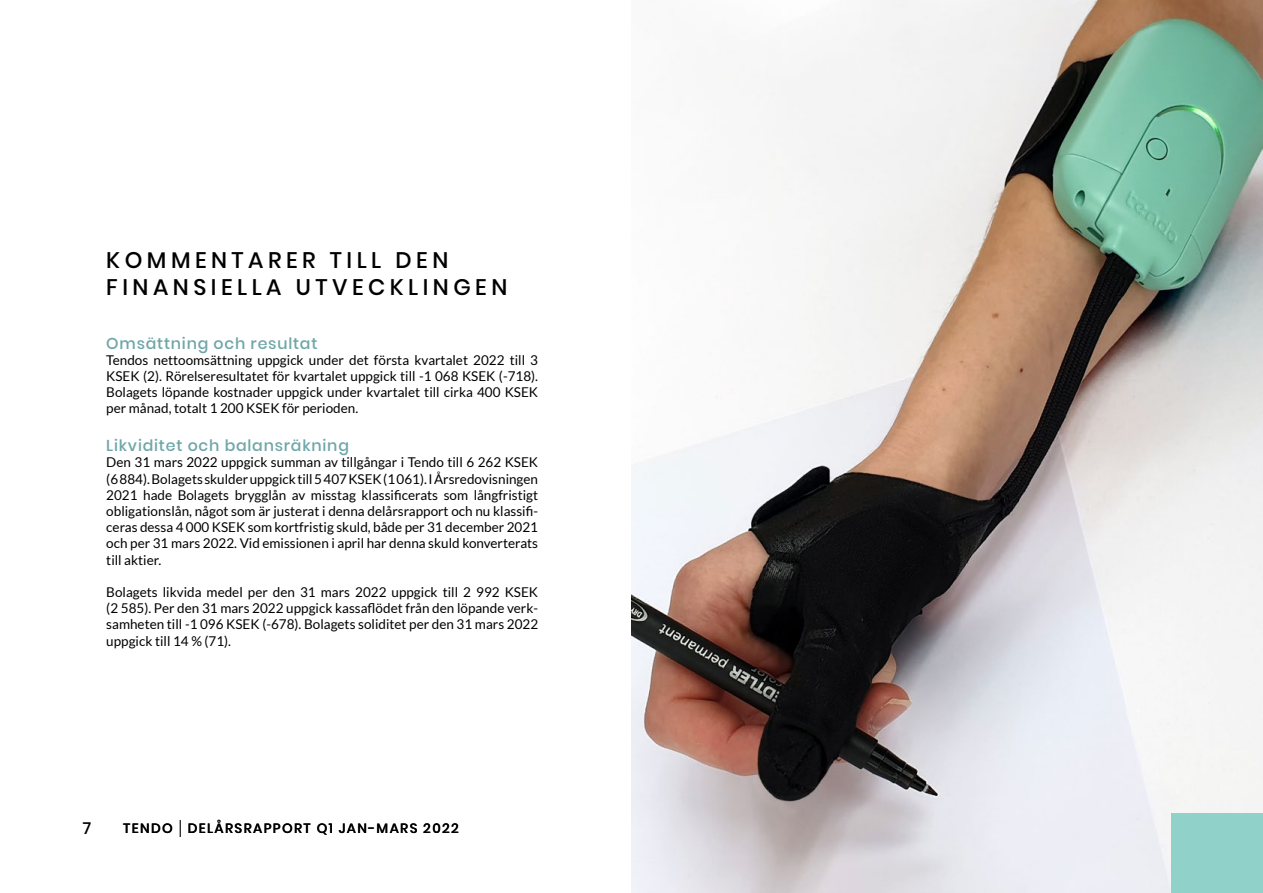
<style>
.page{position:relative;width:1263px;height:893px;background:#fff}
.page>*{position:absolute;margin:0;border:0;box-sizing:border-box;transform-origin:0 0}
.t1{font:500 22.5px/27px "Poppins";letter-spacing:.2em;color:#000}
.t2{font:500 16.5px "Poppins";color:#000}
.t3{font:500 15.75px "Poppins";letter-spacing:.05em;color:#6ea6a7}
.t4{font:13.5px/16.2px "Lato";color:#000;text-align:justify}
.t5{font:500 13.5px "Poppins";letter-spacing:.1em;color:#000}
</style>
<div class="page">
<svg style="left:180px;top:820px;width:1px;height:17px"></svg>
<img style="left:631px;top:0;width:632px;height:892px">
<div style="left:1171px;top:813px;width:92px;height:80px;background:#90d1c9"></div>
<h1 class="t1" style="left:106px;top:247px;width:402px">KOMMENTARER TILL DEN<br>FINANSIELLA UTVECKLINGEN</h1>
<p class="t3" style="left:106px;top:334px;width:213px">Omsättning och resultat</p>
<p class="t4" style="left:106px;top:352px;width:433px">Tendos nettoomsättning uppgick under det första kvartalet 2022 till 3<br>KSEK (2). Rörelseresultatet för kvartalet uppgick till -1 068 KSEK (-718).<br>Bolagets löpande kostnader uppgick under kvartalet till cirka 400 KSEK per månad, totalt 1 200 KSEK för perioden.</p>
<p class="t3" style="left:106px;top:437px;width:244px">Likviditet och balansräkning</p>
<p class="t4" style="left:106px;top:454px;width:433px">Den 31 mars 2022 uppgick summan av tillgångar i Tendo till 6 262 KSEK (6 884). Bolagets skulder uppgick till 5 407 KSEK (1 061). I Årsredovisningen 2021 hade Bolagets brygglån av misstag klassificerats som långfristigt obligationslån, något som är justerat i denna delårsrapport och nu klassifi&shy;ceras dessa 4 000 KSEK som kortfristig skuld, både per 31 december 2021 och per 31 mars 2022. Vid emissionen i april har denna skuld konverterats till aktier.</p>
<p class="t4" style="left:106px;top:584px;width:433px">Bolagets likvida medel per den 31 mars 2022 uppgick till 2 992 KSEK (2 585). Per den 31 mars 2022 uppgick kassaflödet från den löpande verk&shy;samheten till -1 096 KSEK (-678). Bolagets soliditet per den 31 mars 2022 uppgick till 14 % (71).</p>
<p class="t2" style="left:83px;top:818px;width:10px">7</p>
<p class="t5" style="left:123px;top:821px;width:337px">TENDO DELÅRSRAPPORT Q1 JAN-MARS 2022</p>
</div>
